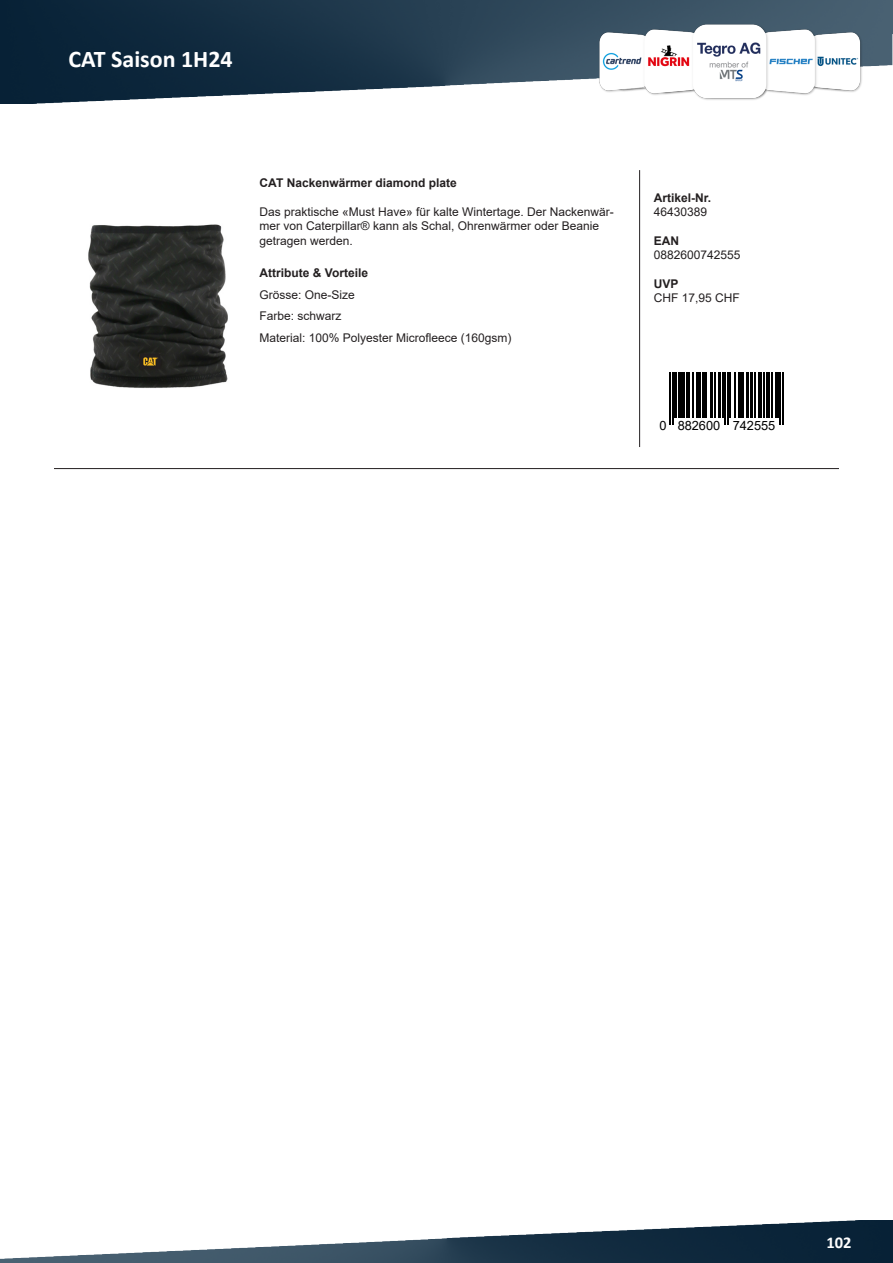
<style>
.page{position:relative;width:893px;height:1263px;background:#fff}
.page>*{position:absolute;margin:0;border:0;box-sizing:border-box;transform-origin:0 0}
.t1{font:700 24px "Calibri";color:#fff}
.t2{font:700 16.5px "Calibri";color:#fff}
.t3{font:12.75px "Arial";color:#000}
.t4{font:12px/14.4px "Arial";color:#231f20}
.t5{font:700 12px "Arial";color:#231f20}
</style>
<div class="page">
<img style="left:0;top:0;width:893px;height:104px">
<img style="left:604px;top:0;width:259px;height:104px">
<img style="left:0;top:1220px;width:893px;height:43px">
<img style="left:597px;top:22px;width:266px;height:79px">
<img style="left:88px;top:224px;width:140px;height:164px">
<hr style="left:639px;top:170px;width:1px;height:277px;background:#231f20">
<hr style="left:54px;top:468px;width:785px;height:1px;background:#231f20">
<svg style="left:669px;top:372px;width:115px;height:53px"></svg>
<hr style="left:670px;top:372px;width:1px;height:52px;background:#000">
<hr style="left:672px;top:372px;width:1px;height:52px;background:#000">
<hr style="left:674px;top:372px;width:3px;height:46px;background:#000">
<hr style="left:678px;top:372px;width:4px;height:46px;background:#000">
<hr style="left:683px;top:372px;width:2px;height:46px;background:#000">
<hr style="left:686px;top:372px;width:4px;height:46px;background:#000">
<hr style="left:692px;top:372px;width:2px;height:46px;background:#000">
<hr style="left:696px;top:372px;width:2px;height:46px;background:#000">
<hr style="left:700px;top:372px;width:1px;height:46px;background:#000">
<div style="left:702px;top:372px;width:5px;height:46px;background:#000"></div>
<hr style="left:710px;top:372px;width:3px;height:46px;background:#000">
<hr style="left:714px;top:372px;width:1px;height:46px;background:#000">
<hr style="left:719px;top:372px;width:2px;height:46px;background:#000">
<hr style="left:722px;top:372px;width:1px;height:46px;background:#000">
<hr style="left:725px;top:372px;width:1px;height:52px;background:#000">
<hr style="left:727px;top:372px;width:1px;height:52px;background:#000">
<hr style="left:729px;top:372px;width:2px;height:46px;background:#000">
<hr style="left:734px;top:372px;width:1px;height:46px;background:#000">
<hr style="left:738px;top:372px;width:1px;height:46px;background:#000">
<hr style="left:740px;top:372px;width:4px;height:46px;background:#000">
<hr style="left:746px;top:372px;width:3px;height:46px;background:#000">
<hr style="left:750px;top:372px;width:2px;height:46px;background:#000">
<hr style="left:755px;top:372px;width:1px;height:46px;background:#000">
<hr style="left:758px;top:372px;width:4px;height:46px;background:#000">
<hr style="left:763px;top:372px;width:1px;height:46px;background:#000">
<hr style="left:767px;top:372px;width:3px;height:46px;background:#000">
<hr style="left:771px;top:372px;width:2px;height:46px;background:#000">
<hr style="left:775px;top:372px;width:4px;height:46px;background:#000">
<hr style="left:780px;top:372px;width:1px;height:52px;background:#000">
<hr style="left:782px;top:372px;width:1px;height:52px;background:#000">
<h1 class="t1" style="left:68px;top:42px;width:166px">CAT Saison 1H24</h1>
<p class="t5" style="left:260px;top:175px;width:199px">CAT Nackenwärmer diamond plate</p>
<p class="t4" style="left:260px;top:205px;width:356px">Das praktische «Must Have» für kalte Wintertage. Der Nackenwär&shy;mer von Caterpillar® kann als Schal, Ohrenwärmer oder Beanie getragen werden.</p>
<p class="t5" style="left:260px;top:265px;width:110px">Attribute &amp; Vorteile</p>
<p class="t4" style="left:260px;top:287px;width:97px">Grösse: One-Size</p>
<p class="t4" style="left:260px;top:305px;width:254px;line-height:21.6px">Farbe: schwarz<br>Material: 100% Polyester Microfleece (160gsm)</p>
<p class="t5" style="left:654px;top:189px;width:59px">Artikel-Nr.</p>
<p class="t4" style="left:654px;top:204px;width:55px">46430389</p>
<p class="t5" style="left:654px;top:232px;width:27px">EAN</p>
<p class="t4" style="left:654px;top:248px;width:88px">0882600742555</p>
<p class="t5" style="left:654px;top:275px;width:26px">UVP</p>
<p class="t4" style="left:654px;top:291px;width:88px">CHF 17,95 CHF</p>
<p class="t3" style="left:659px;top:416px;width:117px">0 882600 742555</p>
<h2 class="t2" style="left:826px;top:1230px;width:27px">102</h2>
</div>
